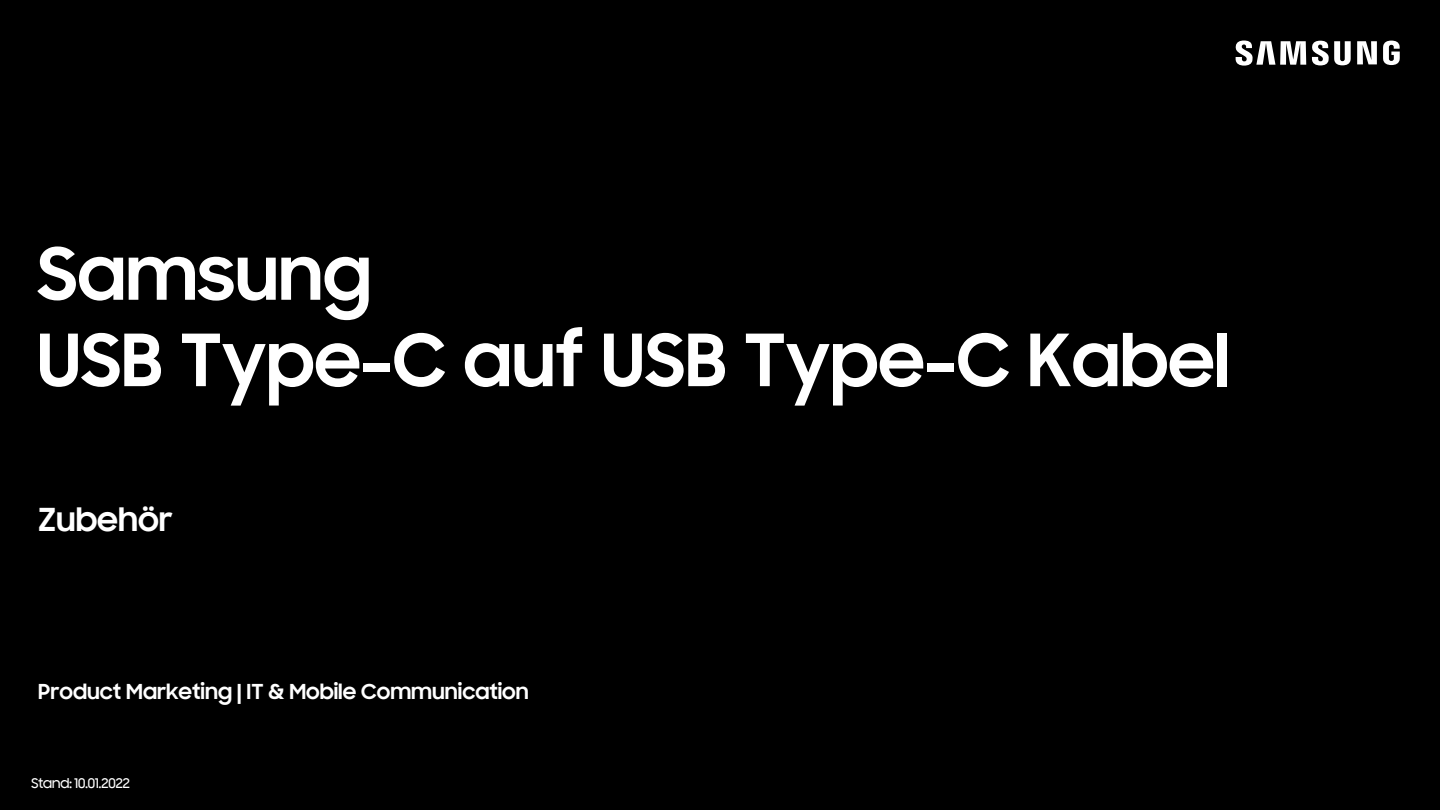
<style>
.page{position:relative;width:1440px;height:810px;background:#000}
.page>*{position:absolute;margin:0;border:0;box-sizing:border-box;transform-origin:0 0}
.t1{font:700 72px/86.4px "Samsung Sharp Sans";color:#fff}
.t2{font:700 32.25px "Samsung Sharp Sans";color:#fff}
.t3{font:700 21px "Samsung Sharp Sans";color:#fff}
.t4{font:500 13.5px "Samsung Sharp Sans";letter-spacing:-.05em;color:#fff}
</style>
<div class="page">
<svg style="left:1236px;top:40px;width:164px;height:26px"></svg>
<h1 class="t1" style="left:37px;top:236px;width:1195px">Samsung<br>USB Type-C auf USB Type-C Kabel</h1>
<h2 class="t2" style="left:38px;top:503px;width:136px">Zubehör</h2>
<p class="t3" style="left:38px;top:682px;width:492px">Product Marketing | IT &amp; Mobile Communication</p>
<p class="t4" style="left:31px;top:777px;width:100px">Stand: 10.01.2022</p>
</div>
